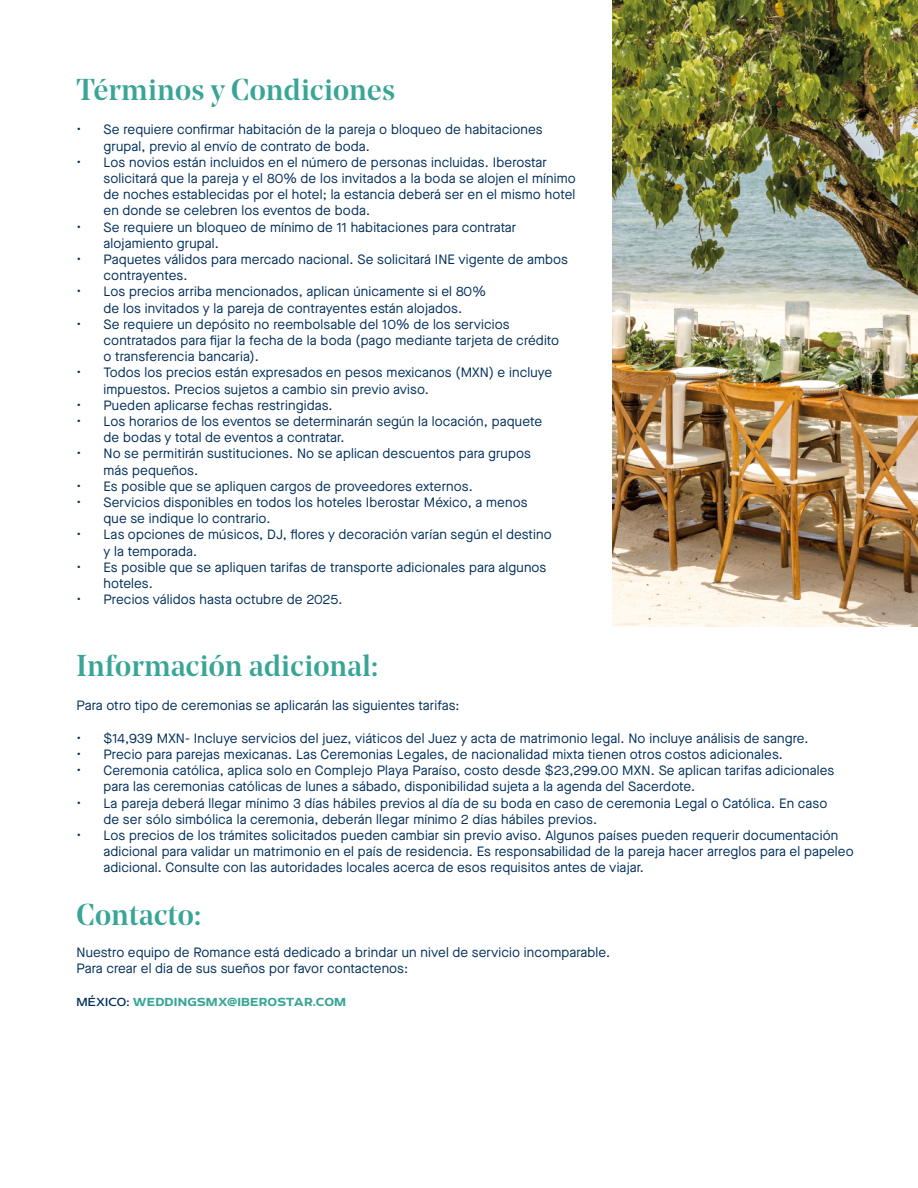
<style>
.page{position:relative;width:918px;height:1188px;background:#fff}
.page>*{position:absolute;margin:0;border:0;box-sizing:border-box;transform-origin:0 0}
.t1{font:500 30px "Noe Display";letter-spacing:.01em;color:#38a596}
.t2{font:13.5px/16.2px "Maison Neue";letter-spacing:.01em;color:#002e5a}
.t3{font:700 13.5px "Echoes Sans";letter-spacing:.01em;color:#38a596}
.s1{font-weight:400;color:#002e5a}
</style>
<div class="page">
<img style="left:612px;top:0;width:306px;height:626px">
<h1 class="t1" style="left:77px;top:71px;width:320px">Términos y Condiciones</h1>
<p class="t2" style="left:104px;top:121px;width:441px;text-indent:-27px">• Se requiere confirmar habitación de la pareja o bloqueo de habitaciones grupal, previo al envío de contrato de boda.</p>
<p class="t2" style="left:104px;top:154px;width:474px;text-indent:-27px">• Los novios están incluidos en el número de personas incluidas. Iberostar solicitará que la pareja y el 80% de los invitados a la boda se alojen el mínimo de noches establecidas por el hotel; la estancia deberá ser en el mismo hotel en donde se celebren los eventos de boda.</p>
<p class="t2" style="left:104px;top:219px;width:414px;text-indent:-27px">• Se requiere un bloqueo de mínimo de 11 habitaciones para contratar alojamiento grupal.</p>
<p class="t2" style="left:104px;top:251px;width:466px;text-indent:-27px">• Paquetes válidos para mercado nacional. Se solicitará INE vigente de ambos contrayentes.</p>
<p class="t2" style="left:77px;top:283px;width:411px;text-align:center">• Los precios arriba mencionados, aplican únicamente si el 80% de los invitados y la pareja de contrayentes están alojados.</p>
<p class="t2" style="left:104px;top:316px;width:457px;text-indent:-27px">• Se requiere un depósito no reembolsable del 10% de los servicios contratados para fijar la fecha de la boda (pago mediante tarjeta de crédito o transferencia bancaria).</p>
<p class="t2" style="left:104px;top:364px;width:450px;text-indent:-27px">• Todos los precios están expresados en pesos mexicanos (MXN) e incluye impuestos. Precios sujetos a cambio sin previo aviso.</p>
<p class="t2" style="left:77px;top:397px;width:258px">• Pueden aplicarse fechas restringidas.</p>
<p class="t2" style="left:104px;top:413px;width:440px;text-indent:-27px">• Los horarios de los eventos se determinarán según la locación, paquete de bodas y total de eventos a contratar.</p>
<p class="t2" style="left:104px;top:445px;width:429px;text-indent:-27px">• No se permitirán sustituciones. No se aplican descuentos para grupos más pequeños.</p>
<p class="t2" style="left:77px;top:478px;width:398px">• Es posible que se apliquen cargos de proveedores externos.</p>
<p class="t2" style="left:104px;top:494px;width:425px;text-indent:-27px">• Servicios disponibles en todos los hoteles Iberostar México, a menos que se indique lo contrario.</p>
<p class="t2" style="left:104px;top:526px;width:450px;text-indent:-27px">• Las opciones de músicos, DJ, flores y decoración varían según el destino y la temporada.</p>
<p class="t2" style="left:104px;top:559px;width:444px;text-indent:-27px">• Es posible que se apliquen tarifas de transporte adicionales para algunos hoteles.</p>
<p class="t2" style="left:77px;top:591px;width:268px">• Precios válidos hasta octubre de 2025.</p>
<h1 class="t1" style="left:77px;top:647px;width:303px">Información adicional:</h1>
<p class="t2" style="left:77px;top:697px;width:385px">Para otro tipo de ceremonias se aplicarán las siguientes tarifas:</p>
<p class="t2" style="left:77px;top:730px;width:734px">• $14,939 MXN- Incluye servicios del juez, viáticos del Juez y acta de matrimonio legal. No incluye análisis de sangre.</p>
<p class="t2" style="left:77px;top:746px;width:708px">• Precio para parejas mexicanas. Las Ceremonias Legales, de nacionalidad mixta tienen otros costos adicionales.</p>
<p class="t2" style="left:104px;top:762px;width:732px;text-indent:-27px">• Ceremonia católica, aplica solo en Complejo Playa Paraíso, costo desde $23,299.00 MXN. Se aplican tarifas adicionales para las ceremonias católicas de lunes a sábado, disponibilidad sujeta a la agenda del Sacerdote.</p>
<p class="t2" style="left:104px;top:795px;width:725px;text-indent:-27px">• La pareja deberá llegar mínimo 3 días hábiles previos al día de su boda en caso de ceremonia Legal o Católica. En caso de ser sólo simbólica la ceremonia, deberán llegar mínimo 2 días hábiles previos.</p>
<p class="t2" style="left:104px;top:827px;width:752px;text-indent:-27px">• Los precios de los trámites solicitados pueden cambiar sin previo aviso. Algunos países pueden requerir documentación adicional para validar un matrimonio en el país de residencia. Es responsabilidad de la pareja hacer arreglos para el papeleo adicional. Consulte con las autoridades locales acerca de esos requisitos antes de viajar.</p>
<h1 class="t1" style="left:77px;top:895px;width:126px">Contacto:</h1>
<p class="t2" style="left:77px;top:944px;width:535px">Nuestro equipo de Romance está dedicado a brindar un nivel de servicio incomparable.<br>Para crear el dia de sus sueños por favor contactenos:</p>
<p class="t3" style="left:77px;top:994px;width:271px"><span class="s1">MÉXICO:</span> WEDDINGSMX@IBEROSTAR.COM</p>
</div>
